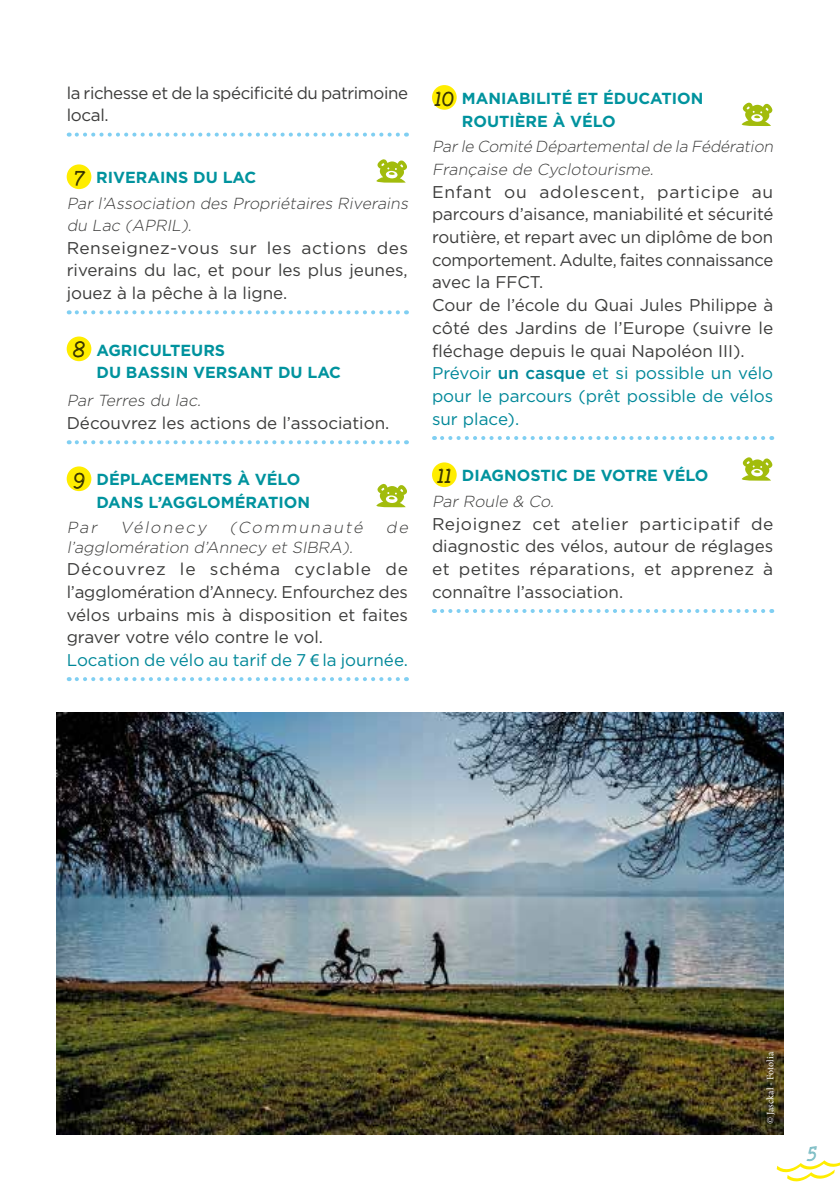
<style>
.page{position:relative;width:840px;height:1191px;background:#fff}
.page>*{position:absolute;margin:0;border:0;box-sizing:border-box;transform-origin:0 0}
.t1{font:17px/22.6px "Gotham";color:#3c3c3b;text-align:justify}
.t2{font:17px/22.6px "Gotham";letter-spacing:-.025em;color:#3c3c3b}
.t3{font:italic 300 16px/25.2px "Gotham";color:#3c3c3b}
.t4{font:700 16px/22.6px "Gotham";color:#00939e}
.t5{font:10px "Minion Pro";letter-spacing:-.005em;color:#fff}
.s1{font-family:"Gist";font-weight:400;font-style:normal;font-size:18px;color:#000}
.s2{font-weight:700;font-style:normal;color:#00939e}
.s3{font-family:"Gist";font-weight:400;font-size:18px;color:#000}
.s4{color:#089}
.s5{font-family:"Myriad Pro";font-size:18px;color:#089}
.s6{font-weight:500;color:#089}
.s7{font-weight:300;font-style:italic;color:#3c3c3b}
</style>
<div class="page">
<svg style="left:77px;top:133px;width:330px;height:4px"></svg>
<svg style="left:77px;top:310px;width:330px;height:4px"></svg>
<svg style="left:77px;top:440px;width:330px;height:4px"></svg>
<svg style="left:77px;top:677px;width:330px;height:4px"></svg>
<div style="left:67px;top:164px;width:24px;height:25px;background:#ffed00;border-radius:50%"></div>
<svg style="left:376px;top:159px;width:31px;height:24px"></svg>
<div style="left:67px;top:336px;width:24px;height:25px;background:#ffed00;border-radius:50%"></div>
<div style="left:67px;top:466px;width:24px;height:25px;background:#ffed00;border-radius:50%"></div>
<svg style="left:376px;top:483px;width:31px;height:25px"></svg>
<svg style="left:442px;top:436px;width:329px;height:4px"></svg>
<svg style="left:442px;top:609px;width:329px;height:4px"></svg>
<div style="left:432px;top:85px;width:24px;height:25px;background:#ffed00;border-radius:50%"></div>
<svg style="left:741px;top:102px;width:31px;height:24px"></svg>
<div style="left:432px;top:462px;width:24px;height:25px;background:#ffed00;border-radius:50%"></div>
<svg style="left:741px;top:457px;width:31px;height:24px"></svg>
<img style="left:56px;top:712px;width:726px;height:422px">
<svg style="left:776px;top:1160px;width:63px;height:21px"></svg>
<p class="t2" style="left:67px;top:81px;width:342px">la richesse et de la spécificité du patrimoine local.</p>
<p class="t3" style="left:67px;top:165px;width:346px;text-indent:7px"><span class="s1">7</span> <span class="s2">RIVERAINS DU LAC<br></span>Par l’Association des Propriétaires Riverains</p>
<p class="t3" style="left:67px;top:213px;width:130px">du Lac (APRIL).</p>
<p class="t1" style="left:67px;top:236px;width:343px">Renseignez-vous sur les actions des riverains du lac, et pour les plus jeunes, jouez à la pêche à la ligne.</p>
<p class="t4" style="left:96px;top:338px;width:246px;text-indent:-24px"><span class="s3">8</span> AGRICULTEURS<br>DU BASSIN VERSANT DU LAC</p>
<p class="t3" style="left:67px;top:388px;width:139px">Par Terres du lac.</p>
<p class="t1" style="left:67px;top:411px;width:324px">Découvrez les actions de l’association.</p>
<p class="t4" style="left:96px;top:468px;width:215px;text-indent:-23px"><span class="s3">9</span> DÉPLACEMENTS À VÉLO<br>DANS L’AGGLOMÉRATION</p>
<p class="t3" style="left:67px;top:517px;width:346px;line-height:19.6px">Par Vélonecy (Communauté de l’agglomération d’Annecy et SIBRA).</p>
<p class="t1" style="left:67px;top:558px;width:343px;text-align:left">Découvrez le schéma cyclable de l’agglomération d’Annecy. Enfourchez des vélos urbains mis à disposition et faites graver votre vélo contre le vol.<br><span class="s4">Location de vélo au tarif de 7</span> <span class="s5">€</span> <span class="s4">la journée.</span></p>
<p class="t4" style="left:461px;top:87px;width:243px;text-indent:-27px"><span class="s3">10</span> MANIABILITÉ ET ÉDUCATION<br>ROUTIÈRE À VÉLO</p>
<p class="t3" style="left:432px;top:135px;width:346px;line-height:22.8px">Parle Comité Départementalde la Fédération<br>Française de Cyclotourisme.</p>
<p class="t1" style="left:432px;top:180px;width:343px;text-align:left">Enfant ou adolescent, participe au parcours d’aisance, maniabilité et sécurité routière, et repart avec un diplôme de bon comportement. Adulte, faites connaissance avec la FFCT.<br>Cour de l’école du Quai Jules Philippe à côté des Jardins de l’Europe (suivre le fléchage depuis le quai Napoléon III).<br><span class="s4">Prévoir</span> <span class="s6">un casque</span> <span class="s4">et si possible un vélo pour le parcours (prêt possible de vélos sur place).</span></p>
<p class="t4" style="left:432px;top:463px;width:278px;line-height:25.4px;text-indent:5px"><span class="s3">11</span> DIAGNOSTIC DE VOTRE VÉLO<br><span class="s7">Par Roule &amp; Co.</span></p>
<p class="t1" style="left:432px;top:512px;width:343px">Rejoignez cet atelier participatif de diagnostic des vélos, autour de réglages et petites réparations, et apprenez à connaître l’association.</p>
<p class="t5" style="left:763px;top:1124px;width:74px;rotate:-90deg">© Jasckal - Fotolia</p>
</div>
